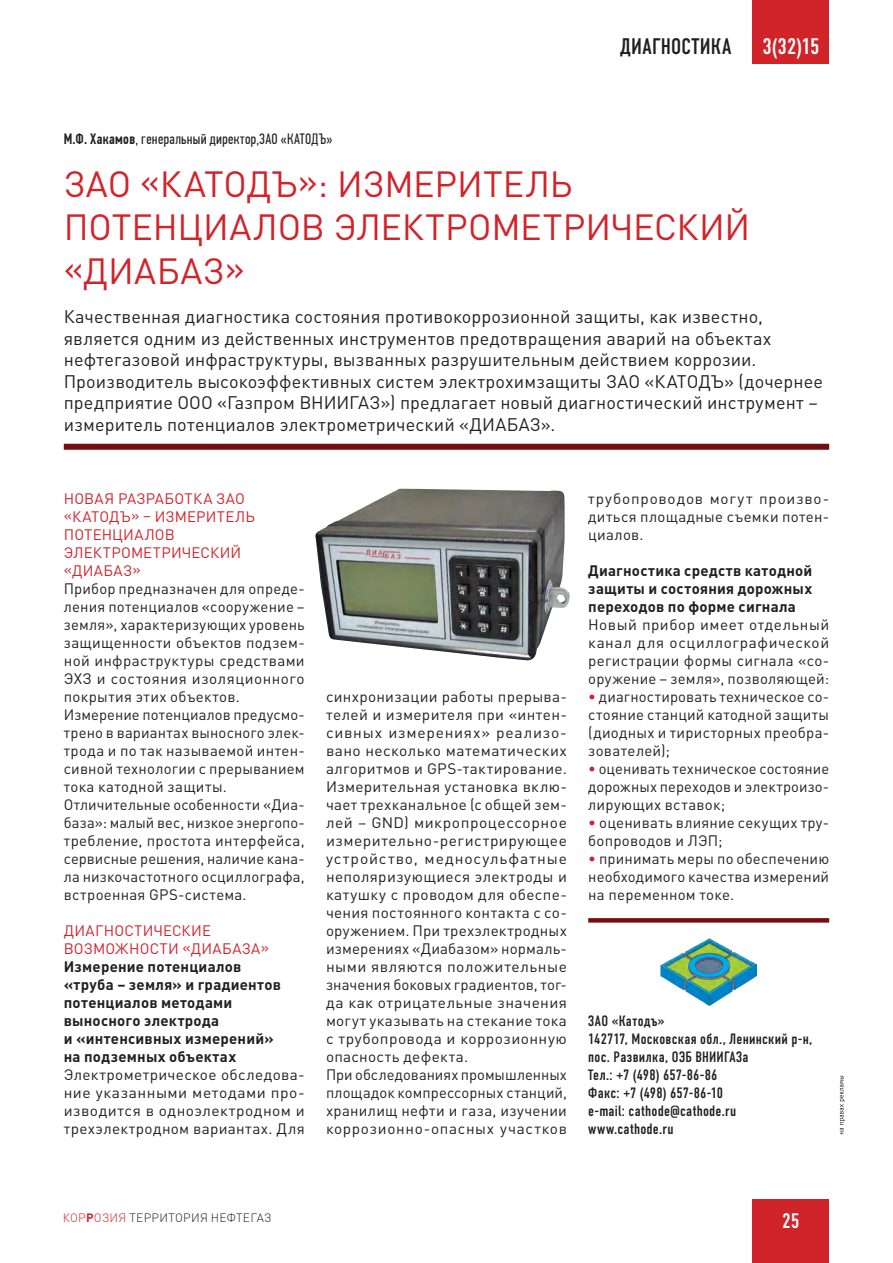
<style>
.page{position:relative;width:893px;height:1263px;background:#fff}
.page>*{position:absolute;margin:0;border:0;box-sizing:border-box;transform-origin:0 0}
.t1{font:36px/43.2px "DIN Pro";letter-spacing:-.005em;color:#d1232a}
.t2{font:22.5px "DIN Condensed C";letter-spacing:.02em;color:#231f20}
.t3{font:22.5px "DIN Condensed C";color:#fff}
.t4{font:21px "DIN Condensed C";color:#fff}
.podzag{font:18px/21.6px "DIN Pro";letter-spacing:.01em;color:#231f20}
.body{font:15px/18px "DIN Pro";letter-spacing:.02em;color:#231f20;text-align:justify}
.body-2{font:700 15px/18px "DIN Pro";letter-spacing:.015em;color:#231f20}
.literatura_eng{font:15px "DIN Condensed C";letter-spacing:.015em;color:#231f20}
.podzag_text{font:15px/18px "DIN Pro";letter-spacing:.015em;color:#d1232a}
.avtor{font:15px "PF Din Text Comp Pro";letter-spacing:.02em;color:#231f20}
.t5{font:300 12px "DIN Pro";letter-spacing:.02em;color:#231f20}
.s1{font-weight:500}
.s2{color:#d1232a}
.s3{font-weight:700;color:#d1232a}
</style>
<div class="page">
<div style="left:753px;top:1199px;width:76px;height:64px;background:#d1232a"></div>
<div style="left:753px;top:0;width:76px;height:64px;background:#d1232a"></div>
<div style="left:64px;top:444px;width:765px;height:6px;background:#770c0e"></div>
<svg style="left:840px;top:1076px;width:5px;height:58px"></svg>
<img style="left:660px;top:938px;width:97px;height:68px">
<div style="left:588px;top:918px;width:241px;height:5px;background:#770c0e"></div>
<img style="left:315px;top:489px;width:255px;height:172px">
<p class="avtor" style="left:64px;top:131px;width:270px"><span class="s1">М.Ф. Хакамов</span>, генеральный директор,ЗАО «КАТОДЪ»</p>
<h2 class="t2" style="left:620px;top:34px;width:112px">ДИАГНОСТИКА</h2>
<h2 class="t3" style="left:762px;top:34px;width:59px">3(32)15</h2>
<p class="t1" style="left:64px;top:161px;width:688px">ЗАО «КАТОДЪ»: ИЗМЕРИТЕЛЬ<br>ПОТЕНЦИАЛОВ ЭЛЕКТРОМЕТРИЧЕСКИЙ «ДИАБАЗ»</p>
<p class="podzag" style="left:64px;top:305px;width:761px">Качественная диагностика состояния противокоррозионной защиты, как известно, является одним из действенных инструментов предотвращения аварий на объектах нефтегазовой инфраструктуры, вызванных разрушительным действием коррозии.<br>Производитель высокоэффективных систем электрохимзащиты ЗАО «КАТОДЪ» (дочернее предприятие ООО «Газпром ВНИИГАЗ») предлагает новый диагностический инструмент – измеритель потенциалов электрометрический «ДИАБАЗ».</p>
<p class="podzag_text" style="left:64px;top:489px;width:193px">НОВАЯ РАЗРАБОТКА ЗАО «КАТОДЪ» – ИЗМЕРИТЕЛЬ<br>ПОТЕНЦИАЛОВ<br>ЭЛЕКТРОМЕТРИЧЕСКИЙ «ДИАБАЗ»</p>
<p class="body" style="left:64px;top:579px;width:242px">Прибор предназначен для опреде&shy;ления потенциалов «сооружение – земля», характеризующих уровень защищенности объектов подзем&shy;ной инфраструктуры средствами ЭХЗ и состояния изоляционного покрытия этих объектов.</p>
<p class="body" style="left:64px;top:705px;width:242px">Измерение потенциалов предусмо&shy;трено в вариантах выносного элек&shy;трода и по так называемой интен&shy;сивной технологии с прерыванием тока катодной защиты.</p>
<p class="body" style="left:64px;top:795px;width:242px">Отличительные особенности «Диа&shy;база»: малый вес, низкое энергопо&shy;требление, простота интерфейса, сервисные решения, наличие кана&shy;ла низкочастотного осциллографа, встроенная GPS-система.</p>
<p class="podzag_text" style="left:64px;top:921px;width:207px">ДИАГНОСТИЧЕСКИЕ<br>ВОЗМОЖНОСТИ «ДИАБАЗА»</p>
<p class="body-2" style="left:64px;top:957px;width:219px">Измерение потенциалов «труба – земля» и градиентов потенциалов методами выносного электрода<br>и «интенсивных измерений» на подземных объектах</p>
<p class="body" style="left:64px;top:1065px;width:242px">Электрометрическое обследова&shy;ние указанными методами про&shy;изводится в одноэлектродном и трехэлектродном вариантах. Для</p>
<p class="body" style="left:326px;top:687px;width:242px">синхронизации работы прерыва&shy;телей и измерителя при «интен&shy;сивных измерениях» реализо&shy;вано несколько математических алгоритмов и GPS-тактирование.<br>Измерительная установка вклю&shy;чает трехканальное (с общей зем&shy;лей – GND) микропроцессорное измерительно-регистрирующее устройство, медносульфатные неполяризующиеся электроды и катушку с проводом для обеспе&shy;чения постоянного контакта с со&shy;оружением. При трехэлектродных измерениях «Диабазом» нормаль&shy;ными являются положительные значения боковых градиентов, тог&shy;да как отрицательные значения могут указывать на стекание тока с трубопровода и коррозионную опасность дефекта.</p>
<p class="body" style="left:326px;top:1065px;width:242px">При обследованиях промышленных площадок компрессорных станций, хранилищ нефти и газа, изучении коррозионно-опасных участков</p>
<p class="body" style="left:588px;top:489px;width:242px">трубопроводов могут произво&shy;диться площадные съемки потен&shy;циалов.</p>
<p class="body-2" style="left:588px;top:561px;width:226px;text-align:justify">Диагностика средств катодной защиты и состояния дорожных переходов по форме сигнала</p>
<p class="body" style="left:588px;top:615px;width:242px">Новый прибор имеет отдельный канал для осциллографической регистрации формы сигнала «со&shy;оружение – земля», позволяющей:</p>
<p class="body" style="left:588px;top:687px;width:242px"><span class="s2">•</span> диагностировать техническое со&shy;стояние станций катодной защиты (диодных и тиристорных преобра&shy;зователей);</p>
<p class="body" style="left:588px;top:759px;width:242px"><span class="s2">•</span> оценивать техническое состояние дорожных переходов и электроизо&shy;лирующих вставок;</p>
<p class="body" style="left:588px;top:813px;width:242px"><span class="s2">•</span> оценивать влияние секущих тру&shy;бопроводов и ЛЭП;</p>
<p class="body" style="left:588px;top:849px;width:242px"><span class="s2">•</span> принимать меры по обеспечению необходимого качества измерений на переменном токе.</p>
<p class="literatura_eng" style="left:588px;top:1012px;width:78px">ЗАО «Катодъ»</p>
<p class="literatura_eng" style="left:588px;top:1030px;width:226px">142717, Московская обл., Ленинский р-н,</p>
<p class="literatura_eng" style="left:588px;top:1048px;width:162px">пос. Развилка, ОЭБ ВНИИГАЗа</p>
<p class="literatura_eng" style="left:588px;top:1066px;width:131px">Тел.: +7 (498) 657-86-86</p>
<p class="literatura_eng" style="left:588px;top:1084px;width:136px">Факс: +7 (498) 657-86-10</p>
<p class="literatura_eng" style="left:588px;top:1102px;width:149px">e-mail: cathode@cathode.ru</p>
<p class="literatura_eng" style="left:588px;top:1120px;width:87px">www.cathode.ru</p>
<p class="t5" style="left:63px;top:1210px;width:211px"><span class="s2">КОР</span><span class="s3">Р</span><span class="s2">ОЗИЯ</span> ТЕРРИТОРИЯ НЕФТЕГАЗ</p>
<h3 class="t4" style="left:782px;top:1208px;width:19px">25</h3>
</div>
